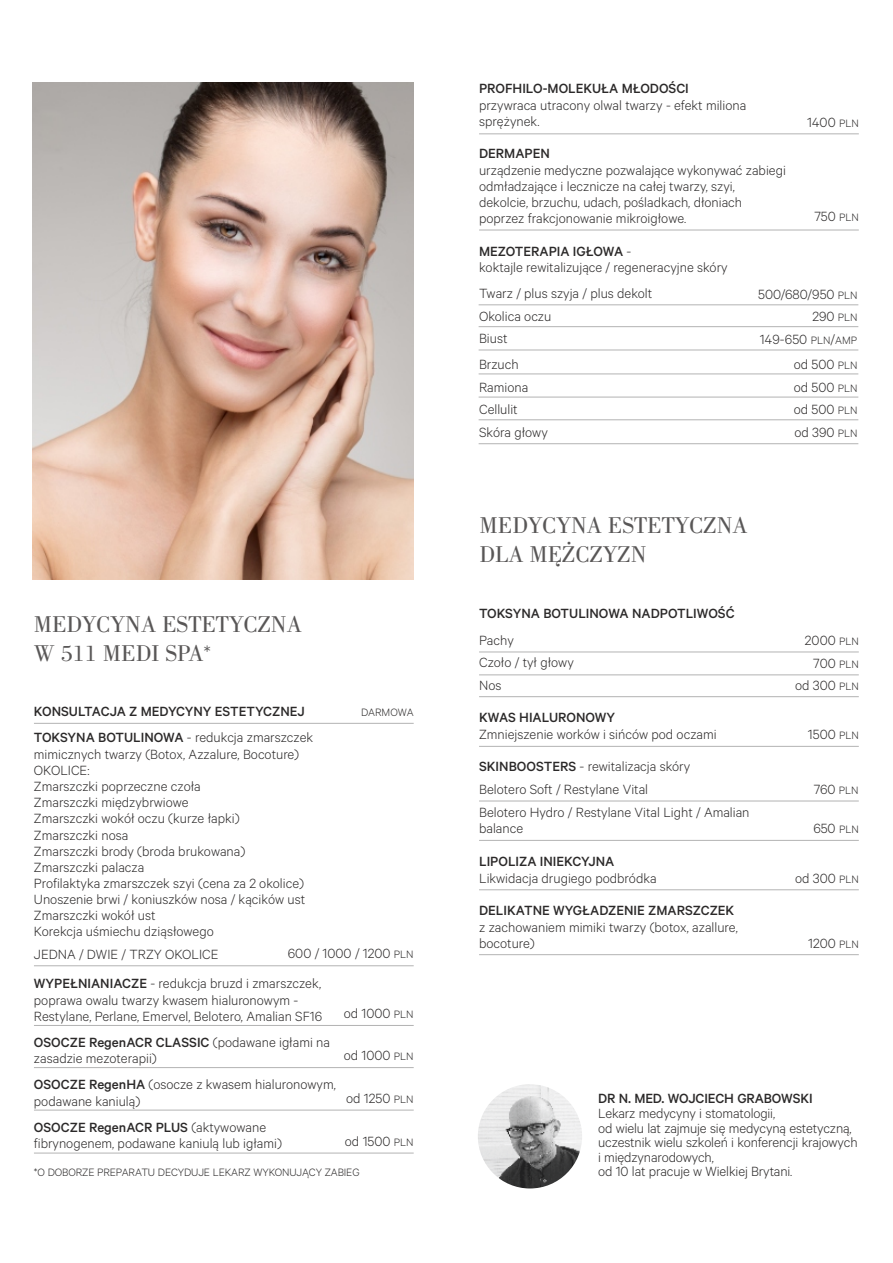
<style>
.page{position:relative;width:893px;height:1263px;background:#fff}
.page>*{position:absolute;margin:0;border:0;box-sizing:border-box;transform-origin:0 0}
.t1{font:24px/28.5px "Bodoni BT";color:#595757}
.t2{font:300 15px/16.2px "Calibre";color:#2b2929}
.t3{font:500 15px/26.7px "Calibre";color:#2b2929}
.t4{font:300 12px "Calibre";letter-spacing:-.01em;color:#2b2929}
.s1{font-family:"Calibre";font-weight:300}
.s2{font-weight:300}
.s3{font-weight:500}
.s4{font-size:12px}
</style>
<div class="page">
<hr style="left:34px;top:723px;width:380px;height:1px;background:#b3b3b3">
<hr style="left:34px;top:965px;width:380px;height:1px;background:#b3b3b3">
<hr style="left:34px;top:1025px;width:380px;height:1px;background:#b3b3b3">
<img style="left:33px;top:83px;width:380px;height:496px">
<hr style="left:34px;top:1067px;width:380px;height:1px;background:#b3b3b3">
<hr style="left:34px;top:1110px;width:380px;height:1px;background:#b3b3b3">
<hr style="left:34px;top:1153px;width:380px;height:1px;background:#b3b3b3">
<img style="left:478px;top:1084px;width:104px;height:104px;border-radius:50%">
<hr style="left:479px;top:651px;width:380px;height:1px;background:#b3b3b3">
<hr style="left:479px;top:696px;width:380px;height:1px;background:#b3b3b3">
<hr style="left:479px;top:746px;width:380px;height:1px;background:#b3b3b3">
<hr style="left:479px;top:800px;width:380px;height:1px;background:#b3b3b3">
<hr style="left:479px;top:840px;width:380px;height:1px;background:#b3b3b3">
<hr style="left:479px;top:889px;width:380px;height:1px;background:#b3b3b3">
<hr style="left:479px;top:954px;width:380px;height:1px;background:#b3b3b3">
<hr style="left:479px;top:674px;width:380px;height:1px;background:#b3b3b3">
<hr style="left:479px;top:230px;width:380px;height:1px;background:#b3b3b3">
<hr style="left:479px;top:304px;width:379px;height:1px;background:#b3b3b3">
<hr style="left:479px;top:326px;width:379px;height:1px;background:#b3b3b3">
<hr style="left:479px;top:350px;width:379px;height:1px;background:#b3b3b3">
<hr style="left:479px;top:373px;width:379px;height:1px;background:#b3b3b3">
<hr style="left:479px;top:397px;width:379px;height:1px;background:#b3b3b3">
<hr style="left:479px;top:419px;width:379px;height:1px;background:#b3b3b3">
<hr style="left:479px;top:443px;width:379px;height:1px;background:#b3b3b3">
<hr style="left:479px;top:133px;width:380px;height:1px;background:#b3b3b3">
<h1 class="t1" style="left:34px;top:612px;width:269px">MEDYCYNA ESTETYCZNA<br>W 511 MEDI SPA<span class="s1">*</span></h1>
<p class="t3" style="left:34px;top:700px;width:281px">KONSULTACJA Z MEDYCYNY ESTETYCZNEJ<br>TOKSYNA BOTULINOWA <span class="s2">- redukcja zmarszczek</span></p>
<p class="t2" style="left:34px;top:748px;width:273px">mimicznych twarzy (Botox, Azzalure, Bocoture)<br>OKOLICE:<br>Zmarszczki poprzeczne czoła<br>Zmarszczki międzybrwiowe<br>Zmarszczki wokół oczu (kurze łapki)<br>Zmarszczki nosa<br>Zmarszczki brody (broda brukowana)<br>Zmarszczki palacza<br>Profilaktyka zmarszczek szyi (cena za 2 okolice)<br>Unoszenie brwi / koniuszków nosa / kącików ust<br>Zmarszczki wokół ust<br>Korekcja uśmiechu dziąsłowego</p>
<p class="t2" style="left:34px;top:942px;width:289px;line-height:29.1px">JEDNA / DWIE / TRZY OKOLICE<br><span class="s3">WYPEŁNIANIACZE</span> - redukcja bruzd i zmarszczek,</p>
<p class="t2" style="left:34px;top:994px;width:290px">poprawa owalu twarzy kwasem hialuronowym -<br>Restylane, Perlane, Emervel, Belotero, Amalian SF16</p>
<p class="t2" style="left:34px;top:1036px;width:298px;line-height:16.6px"><span class="s3">OSOCZE RegenACR CLASSIC</span> (podawane igłami na zasadzie mezoterapii)</p>
<p class="t2" style="left:34px;top:1079px;width:303px;line-height:16.6px"><span class="s3">OSOCZE RegenHA</span> (osocze z kwasem hialuronowym, podawane kaniulą)</p>
<p class="t2" style="left:34px;top:1121px;width:250px;line-height:16.6px"><span class="s3">OSOCZE RegenACR PLUS</span> (aktywowane fibrynogenem, podawane kaniulą lub igłami)</p>
<p class="t4" style="left:361px;top:708px;width:54px">DARMOWA</p>
<p class="t2" style="left:288px;top:948px;width:127px">600 / 1000 / 1200 <span class="s4">PLN</span></p>
<p class="t2" style="left:344px;top:1008px;width:71px">od 1000 <span class="s4">PLN</span></p>
<p class="t2" style="left:344px;top:1050px;width:71px">od 1000 <span class="s4">PLN</span></p>
<p class="t2" style="left:346px;top:1092px;width:69px">od 1250 <span class="s4">PLN</span></p>
<p class="t2" style="left:345px;top:1135px;width:70px">od 1500 <span class="s4">PLN</span></p>
<p class="t4" style="left:34px;top:1168px;width:327px">*O DOBORZE PREPARATU DECYDUJE LEKARZ WYKONUJĄCY ZABIEG</p>
<p class="t3" style="left:479px;top:77px;width:211px">PROFHILO-MOLEKUŁA MŁODOŚCI</p>
<p class="t2" style="left:479px;top:99px;width:269px">przywraca utracony olwal twarzy - efekt miliona sprężynek.</p>
<p class="t3" style="left:479px;top:143px;width:72px">DERMAPEN</p>
<p class="t2" style="left:479px;top:164px;width:308px">urządzenie medyczne pozwalające wykonywać zabiegi odmładzające i lecznicze na całej twarzy, szyi, dekolcie, brzuchu, udach, pośladkach, dłoniach poprzez frakcjonowanie mikroigłowe.</p>
<p class="t2" style="left:479px;top:245px;width:250px;line-height:16.6px"><span class="s3">MEZOTERAPIA IGŁOWA</span> -<br>koktajle rewitalizujące / regeneracyjne skóry</p>
<p class="t2" style="left:479px;top:284px;width:175px;line-height:22.6px">Twarz / plus szyja / plus dekolt<br>Okolica oczu<br>Biust</p>
<p class="t2" style="left:479px;top:355px;width:70px;line-height:22.6px">Brzuch<br>Ramiona<br>Cellulit<br>Skóra głowy</p>
<p class="t2" style="left:807px;top:117px;width:53px">1400 <span class="s4">PLN</span></p>
<p class="t2" style="left:814px;top:211px;width:46px">750 <span class="s4">PLN</span></p>
<p class="t2" style="left:758px;top:286px;width:101px;line-height:21.8px;text-align:right">500/680/950 <span class="s4">PLN<br></span>290 <span class="s4">PLN</span></p>
<p class="t2" style="left:760px;top:330px;width:99px;line-height:24.9px;text-align:right">149-650 <span class="s4">PLN</span>/<span class="s4">AMP </span>od 500 <span class="s4">PLN</span></p>
<p class="t2" style="left:794px;top:378px;width:65px;line-height:22.6px;text-align:justify">od 500 <span class="s4">PLN </span>od 500 <span class="s4">PLN </span>od 390 <span class="s4">PLN</span></p>
<h1 class="t1" style="left:479px;top:513px;width:269px">MEDYCYNA ESTETYCZNA<br>DLA MEZCZYZN</h1>
<h1 class="t1" style="left:561px;top:585px;width:7px;rotate:-180deg">,</h1>
<h1 class="t1" style="left:572px;top:562px;width:7px;rotate:-180deg">.</h1>
<p class="t3" style="left:479px;top:603px;width:257px">TOKSYNA BOTULINOWA NADPOTLIWOŚĆ</p>
<p class="t2" style="left:479px;top:631px;width:96px;line-height:22.6px">Pachy<br>Czoło / tył głowy<br>Nos</p>
<p class="t3" style="left:479px;top:707px;width:138px">KWAS HIALURONOWY</p>
<p class="t2" style="left:479px;top:720px;width:239px;line-height:32.2px">Zmniejszenie worków i sińców pod oczami<br><span class="s3">SKINBOOSTERS</span> - rewitalizacja skóry</p>
<p class="t2" style="left:479px;top:781px;width:272px;line-height:22.6px">Belotero Soft / Restylane Vital<br>Belotero Hydro / Restylane Vital Light / Amalian</p>
<p class="t2" style="left:479px;top:823px;width:46px">balance</p>
<p class="t3" style="left:479px;top:850px;width:137px">LIPOLIZA INIEKCYJNA</p>
<p class="t2" style="left:479px;top:872px;width:179px">Likwidacja drugiego podbródka</p>
<p class="t3" style="left:479px;top:900px;width:257px">DELIKATNE WYGŁADZENIE ZMARSZCZEK</p>
<p class="t2" style="left:479px;top:922px;width:260px">z zachowaniem mimiki twarzy (botox, azallure, bocoture)</p>
<p class="t2" style="left:805px;top:635px;width:55px">2000 <span class="s4">PLN</span></p>
<p class="t2" style="left:795px;top:680px;width:65px">od 300 <span class="s4">PLN</span></p>
<p class="t2" style="left:808px;top:729px;width:53px">1500 <span class="s4">PLN</span></p>
<p class="t2" style="left:813px;top:658px;width:47px">700 <span class="s4">PLN</span></p>
<p class="t2" style="left:814px;top:784px;width:46px">760 <span class="s4">PLN</span></p>
<p class="t2" style="left:813px;top:823px;width:47px">650 <span class="s4">PLN</span></p>
<p class="t2" style="left:795px;top:872px;width:65px">od 300 <span class="s4">PLN</span></p>
<p class="t2" style="left:808px;top:937px;width:52px">1200 <span class="s4">PLN</span></p>
<p class="t3" style="left:598px;top:1087px;width:216px">DR N. MED. WOJCIECH GRABOWSKI</p>
<p class="t2" style="left:598px;top:1108px;width:261px;line-height:14.5px">Lekarz medycyny i stomatologii,<br>od wielu lat zajmuje się medycyną estetyczną, uczestnik wielu szkoleń i konferencji krajowych i międzynarodowych,<br>od 10 lat pracuje w Wielkiej Brytani.</p>
</div>
